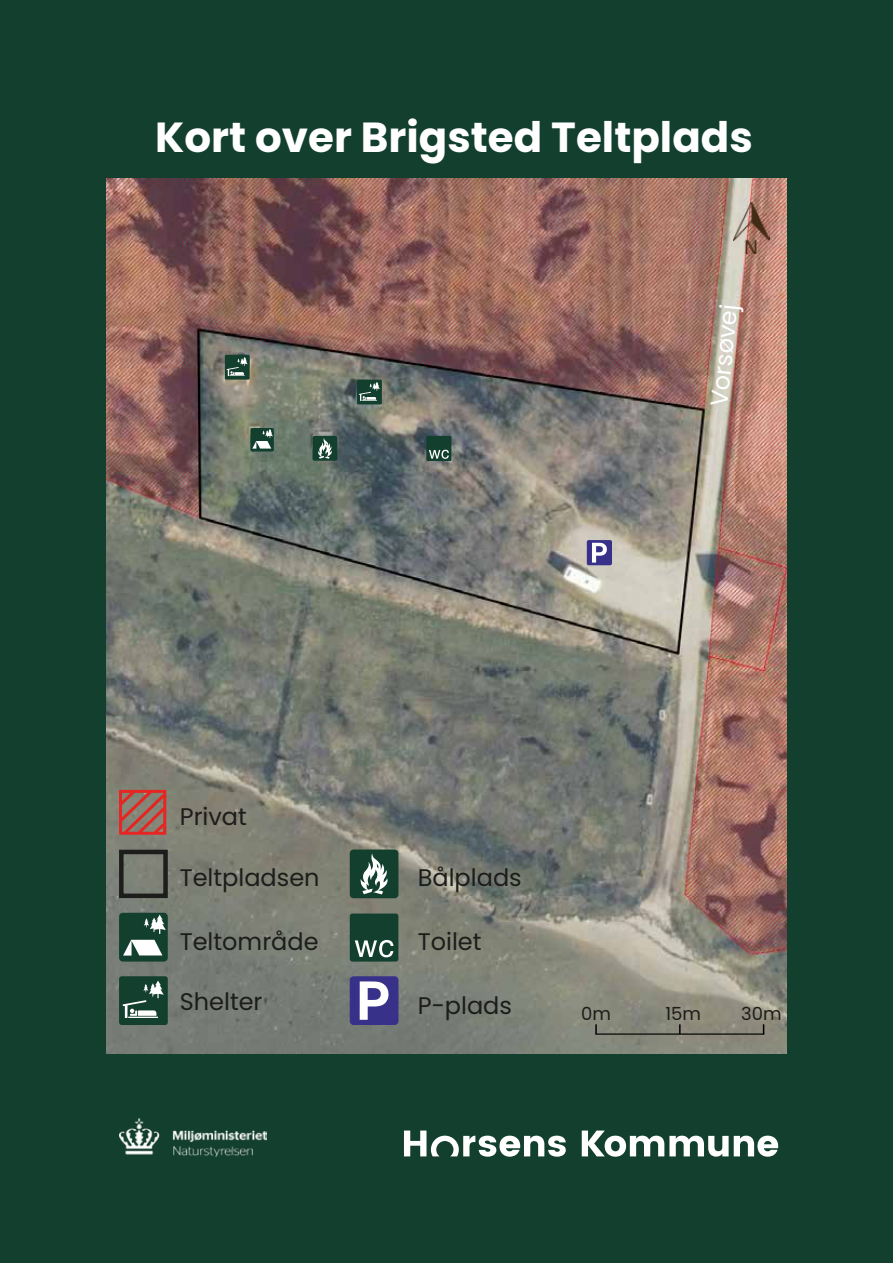
<style>
.page{position:relative;width:893px;height:1263px;background:#133f2e}
.page>*{position:absolute;margin:0;border:0;box-sizing:border-box;transform-origin:0 0}
.t1{font:700 42px "Poppins";color:#fff}
.t2{font:24px "Poppins";color:#1d1d1b}
.t3{font:24px "Poppins";color:#fff}
.t4{font:18px "Poppins";color:#1d1d1b}
</style>
<div class="page">
<img style="left:106px;top:178px;width:681px;height:875px">
<svg style="left:582px;top:1130px;width:196px;height:27px"></svg>
<svg style="left:404px;top:1130px;width:162px;height:27px"></svg>
<img style="left:734px;top:201px;width:36px;height:52px">
<svg style="left:587px;top:540px;width:25px;height:25px"></svg>
<div style="left:426px;top:436px;width:25px;height:25px;background:#133f2e"></div>
<svg style="left:429px;top:450px;width:20px;height:9px"></svg>
<div style="left:225px;top:355px;width:25px;height:25px;background:#133f2e"></div>
<svg style="left:227px;top:357px;width:21px;height:19px"></svg>
<svg style="left:313px;top:436px;width:24px;height:25px"></svg>
<svg style="left:250px;top:428px;width:24px;height:23px"></svg>
<div style="left:357px;top:380px;width:25px;height:24px;background:#133f2e"></div>
<svg style="left:359px;top:382px;width:21px;height:19px"></svg>
<svg style="left:119px;top:913px;width:49px;height:48px"></svg>
<div style="left:119px;top:976px;width:49px;height:49px;background:#133f2e;border-radius:3px"></div>
<svg style="left:123px;top:980px;width:41px;height:38px"></svg>
<svg style="left:350px;top:849px;width:48px;height:49px"></svg>
<div style="left:350px;top:913px;width:48px;height:48px;background:#133f2e;border-radius:3px"></div>
<svg style="left:355px;top:940px;width:38px;height:17px"></svg>
<svg style="left:350px;top:976px;width:48px;height:49px;background:#6c68a7"></svg>
<svg style="left:116px;top:787px;width:53px;height:50px;background:#a66258"></svg>
<div style="left:119px;top:850px;width:49px;height:48px;border:4px solid #1d1d1b"></div>
<hr style="left:595px;top:1033px;width:169px;height:2px;background:#1d1d1b">
<svg style="left:595px;top:1024px;width:2px;height:10px"></svg>
<svg style="left:679px;top:1024px;width:2px;height:10px"></svg>
<img style="left:119px;top:1118px;width:148px;height:39px">
<h1 class="t1" style="left:155px;top:113px;width:599px">Kort over Brigsted Teltplads</h1>
<p class="t3" style="left:705px;top:405px;width:104px;rotate:-84deg">Vorsøvej</p>
<p class="t2" style="left:180px;top:802px;width:69px">Privat</p>
<p class="t2" style="left:180px;top:864px;width:141px">Teltpladsen</p>
<p class="t2" style="left:180px;top:928px;width:140px">Teltområde</p>
<p class="t2" style="left:180px;top:988px;width:84px">Shelter</p>
<p class="t2" style="left:418px;top:864px;width:105px">Bålplads</p>
<p class="t2" style="left:418px;top:928px;width:65px">Toilet</p>
<p class="t2" style="left:418px;top:991px;width:96px">P-plads</p>
<p class="t4" style="left:581px;top:1003px;width:31px">0m</p>
<p class="t4" style="left:665px;top:1003px;width:37px">15m</p>
<p class="t4" style="left:741px;top:1003px;width:42px">30m</p>
</div>
